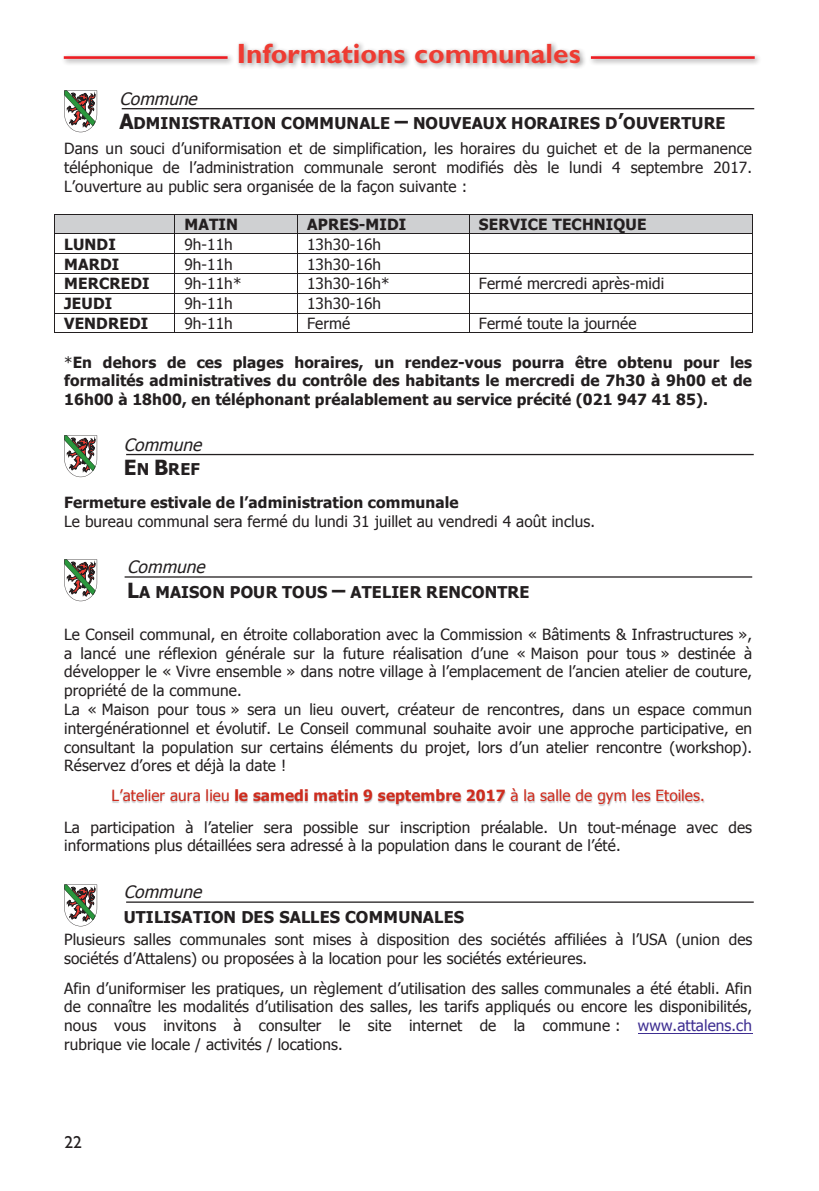
<style>
.page{position:relative;width:819px;height:1191px;background:#fff}
.page>*{position:absolute;margin:0;border:0;box-sizing:border-box;transform-origin:0 0}
.titre{font:700 28px "Gill Sans Std";color:#ee3b32}
.t1{font:17.5px "Gill Sans Std";color:#231f20}
.t2{font:italic 16.97px "Tahoma";color:#231f20}
.t3{font:700 16.28px "Tahoma";letter-spacing:.005em;color:#231f20}
.t4{font:15.4px/18.7px "Tahoma";letter-spacing:.005em;color:#231f20}
.t5{font:700 15.4px/18.7px "Tahoma";letter-spacing:.01em;color:#231f20;text-align:justify}
.s1{font-size:20.82px}
.s2{font-weight:400}
.s3{font-weight:700}
.s4{color:#ce2c1e}
.s5{font-weight:700;color:#ce2c1e}
.s6{color:#3f2f92}
</style>
<div class="page">
<hr style="left:122px;top:108px;width:632px;height:1px;background:#231f20">
<hr style="left:125px;top:576px;width:627px;height:1px;background:#231f20">
<img style="left:126px;top:453px;width:628px;height:3px">
<hr style="left:126px;top:454px;width:627px;height:1px;background:#231f20">
<img style="left:126px;top:901px;width:628px;height:2px">
<hr style="left:126px;top:901px;width:627px;height:1px;background:#231f20">
<div style="left:55px;top:215px;width:119px;height:18px;background:#cfd0d2"></div>
<div style="left:175px;top:215px;width:122px;height:18px;background:#cfd0d2"></div>
<div style="left:298px;top:215px;width:171px;height:18px;background:#cfd0d2"></div>
<div style="left:470px;top:215px;width:281px;height:18px;background:#cfd0d2"></div>
<hr style="left:55px;top:214px;width:119px;height:1px;background:#231f20">
<hr style="left:175px;top:214px;width:122px;height:1px;background:#231f20">
<hr style="left:298px;top:214px;width:171px;height:1px;background:#231f20">
<hr style="left:470px;top:214px;width:281px;height:1px;background:#231f20">
<hr style="left:55px;top:233px;width:119px;height:1px;background:#231f20">
<hr style="left:175px;top:233px;width:122px;height:1px;background:#231f20">
<hr style="left:298px;top:233px;width:171px;height:1px;background:#231f20">
<hr style="left:470px;top:233px;width:281px;height:1px;background:#231f20">
<hr style="left:55px;top:253px;width:119px;height:1px;background:#231f20">
<hr style="left:175px;top:253px;width:122px;height:1px;background:#231f20">
<hr style="left:298px;top:253px;width:171px;height:1px;background:#231f20">
<hr style="left:470px;top:253px;width:281px;height:1px;background:#231f20">
<hr style="left:55px;top:273px;width:119px;height:1px;background:#231f20">
<hr style="left:175px;top:273px;width:122px;height:1px;background:#231f20">
<hr style="left:298px;top:273px;width:171px;height:1px;background:#231f20">
<hr style="left:470px;top:273px;width:281px;height:1px;background:#231f20">
<hr style="left:55px;top:293px;width:119px;height:1px;background:#231f20">
<hr style="left:175px;top:293px;width:122px;height:1px;background:#231f20">
<hr style="left:298px;top:293px;width:171px;height:1px;background:#231f20">
<hr style="left:470px;top:293px;width:281px;height:1px;background:#231f20">
<hr style="left:55px;top:312px;width:119px;height:1px;background:#231f20">
<hr style="left:175px;top:312px;width:122px;height:1px;background:#231f20">
<hr style="left:298px;top:312px;width:171px;height:1px;background:#231f20">
<hr style="left:470px;top:312px;width:281px;height:1px;background:#231f20">
<svg style="left:54px;top:214px;width:1px;height:119px"></svg>
<hr style="left:55px;top:332px;width:119px;height:1px;background:#231f20">
<svg style="left:174px;top:214px;width:1px;height:119px"></svg>
<hr style="left:175px;top:332px;width:122px;height:1px;background:#231f20">
<svg style="left:297px;top:214px;width:1px;height:119px"></svg>
<hr style="left:298px;top:332px;width:171px;height:1px;background:#231f20">
<svg style="left:469px;top:214px;width:1px;height:119px"></svg>
<hr style="left:470px;top:332px;width:281px;height:1px;background:#231f20">
<svg style="left:751px;top:214px;width:1px;height:119px"></svg>
<img style="left:112px;top:790px;width:593px;height:16px">
<hr style="left:638px;top:1033px;width:114px;height:1px;background:#3f2f92">
<div style="left:235px;top:40px;width:352px;height:30px;background:#231f20;opacity:.5"></div>
<div style="left:60px;top:53px;width:175px;height:13px;background:#231f20;opacity:.5"></div>
<hr style="left:64px;top:56px;width:163px;height:3px;background:#ee1d23">
<div style="left:587px;top:53px;width:175px;height:13px;background:#231f20;opacity:.5"></div>
<hr style="left:591px;top:56px;width:163px;height:3px;background:#ee1d23">
<svg style="left:64px;top:90px;width:33px;height:42px"></svg>
<svg style="left:64px;top:435px;width:33px;height:42px"></svg>
<svg style="left:64px;top:559px;width:33px;height:42px"></svg>
<svg style="left:64px;top:884px;width:33px;height:42px"></svg>
<p class="titre" style="left:237px;top:37px;width:345px">Informations communales</p>
<p class="t2" style="left:119px;top:87px;width:84px">Commune</p>
<p class="t3" style="left:119px;top:112px;width:607px"><span class="s1">A</span>DMINISTRATION COMMUNALE <span class="s1">–</span> NOUVEAUX HORAIRES D<span class="s1">’</span>OUVERTURE</p>
<p class="t4" style="left:64px;top:138px;width:689px;text-align:justify">Dans un souci d’uniformisation et de simplification, les horaires du guichet et de la permanence téléphonique de l’administration communale seront modifiés dès le lundi 4 septembre 2017.<br>L’ouverture au public sera organisée de la façon suivante :</p>
<p class="t5" style="left:184px;top:214px;width:55px">MATIN</p>
<p class="t5" style="left:307px;top:214px;width:101px">APRES-MIDI</p>
<p class="t5" style="left:479px;top:214px;width:169px">SERVICE TECHNIQUE</p>
<p class="t5" style="left:64px;top:234px;width:53px">LUNDI</p>
<p class="t4" style="left:184px;top:234px;width:50px">9h-11h</p>
<p class="t4" style="left:307px;top:234px;width:75px">13h30-16h</p>
<p class="t5" style="left:64px;top:254px;width:57px">MARDI</p>
<p class="t4" style="left:184px;top:254px;width:50px">9h-11h</p>
<p class="t4" style="left:307px;top:254px;width:75px">13h30-16h</p>
<p class="t5" style="left:64px;top:273px;width:87px">MERCREDI</p>
<p class="t4" style="left:184px;top:274px;width:58px">9h-11h*</p>
<p class="t4" style="left:307px;top:274px;width:84px">13h30-16h*</p>
<p class="t4" style="left:479px;top:274px;width:187px">Fermé mercredi après-midi</p>
<p class="t5" style="left:64px;top:293px;width:50px">JEUDI</p>
<p class="t4" style="left:184px;top:293px;width:50px">9h-11h</p>
<p class="t4" style="left:307px;top:293px;width:75px">13h30-16h</p>
<p class="t5" style="left:64px;top:313px;width:86px">VENDREDI</p>
<p class="t4" style="left:184px;top:313px;width:50px">9h-11h</p>
<p class="t4" style="left:307px;top:313px;width:45px">Fermé</p>
<p class="t4" style="left:479px;top:313px;width:159px">Fermé toute la journée</p>
<p class="t5" style="left:64px;top:351px;width:689px"><span class="s2">*</span>En dehors de ces plages horaires, un rendez-vous pourra être obtenu pour les formalités administratives du contrôle des habitants le mercredi de 7h30 à 9h00 et de 16h00 à 18h00, en téléphonant préalablement au service précité (021 947 41 85).</p>
<p class="t2" style="left:124px;top:433px;width:84px">Commune</p>
<p class="t3" style="left:124px;top:458px;width:77px"><span class="s1">E</span>N <span class="s1">B</span>REF</p>
<p class="t4" style="left:64px;top:492px;width:532px"><span class="s3">Fermeture estivale de l’administration communale<br></span>Le bureau communal sera fermé du lundi 31 juillet au vendredi 4 août inclus.</p>
<p class="t2" style="left:127px;top:555px;width:84px">Commune</p>
<p class="t3" style="left:127px;top:580px;width:404px"><span class="s1">L</span>A MAISON POUR TOUS <span class="s1">–</span> ATELIER RENCONTRE</p>
<p class="t4" style="left:64px;top:624px;width:689px">Le Conseil communal, en étroite collaboration avec la Commission « Bâtiments &amp; Infrastructures », a lancé une réflexion générale sur la future réalisation d’une « Maison pour tous » destinée à développer le « Vivre ensemble » dans notre village à l’emplacement de l’ancien atelier de couture, propriété de la commune.<br>La « Maison pour tous » sera un lieu ouvert, créateur de rencontres, dans un espace commun intergénérationnel et évolutif. Le Conseil communal souhaite avoir une approche participative, en consultant la population sur certains éléments du projet, lors d’un atelier rencontre (workshop).<br>Réservez d’ores et déjà la date !</p>
<p class="t4" style="left:64px;top:779px;width:689px;line-height:31.2px;text-align:center"><span class="s4">L’atelier aura lieu</span> <span class="s5">le samedi matin 9 septembre 2017</span> <span class="s4">à la salle de gym les Etoiles.<br></span>La participation à l’atelier sera possible sur inscription préalable. Un tout-ménage avec des</p>
<p class="t4" style="left:64px;top:835px;width:558px">informations plus détaillées sera adressé à la population dans le courant de l’été.</p>
<p class="t2" style="left:124px;top:880px;width:84px">Commune</p>
<p class="t3" style="left:124px;top:905px;width:342px">UTILISATION DES SALLES COMMUNALES</p>
<p class="t4" style="left:64px;top:929px;width:689px">Plusieurs salles communales sont mises à disposition des sociétés affiliées à l’USA (union des sociétés d’Attalens) ou proposées à la location pour les sociétés extérieures.</p>
<p class="t4" style="left:64px;top:977px;width:689px;text-align:justify">Afin d’uniformiser les pratiques, un règlement d’utilisation des salles communales a été établi. Afin de connaître les modalités d’utilisation des salles, les tarifs appliqués ou encore les disponibilités, nous vous invitons à consulter le site internet de la commune : <span class="s6">www.attalens.ch </span>rubrique vie locale / activités / locations.</p>
<p class="t1" style="left:64px;top:1132px;width:19px">22</p>
</div>
